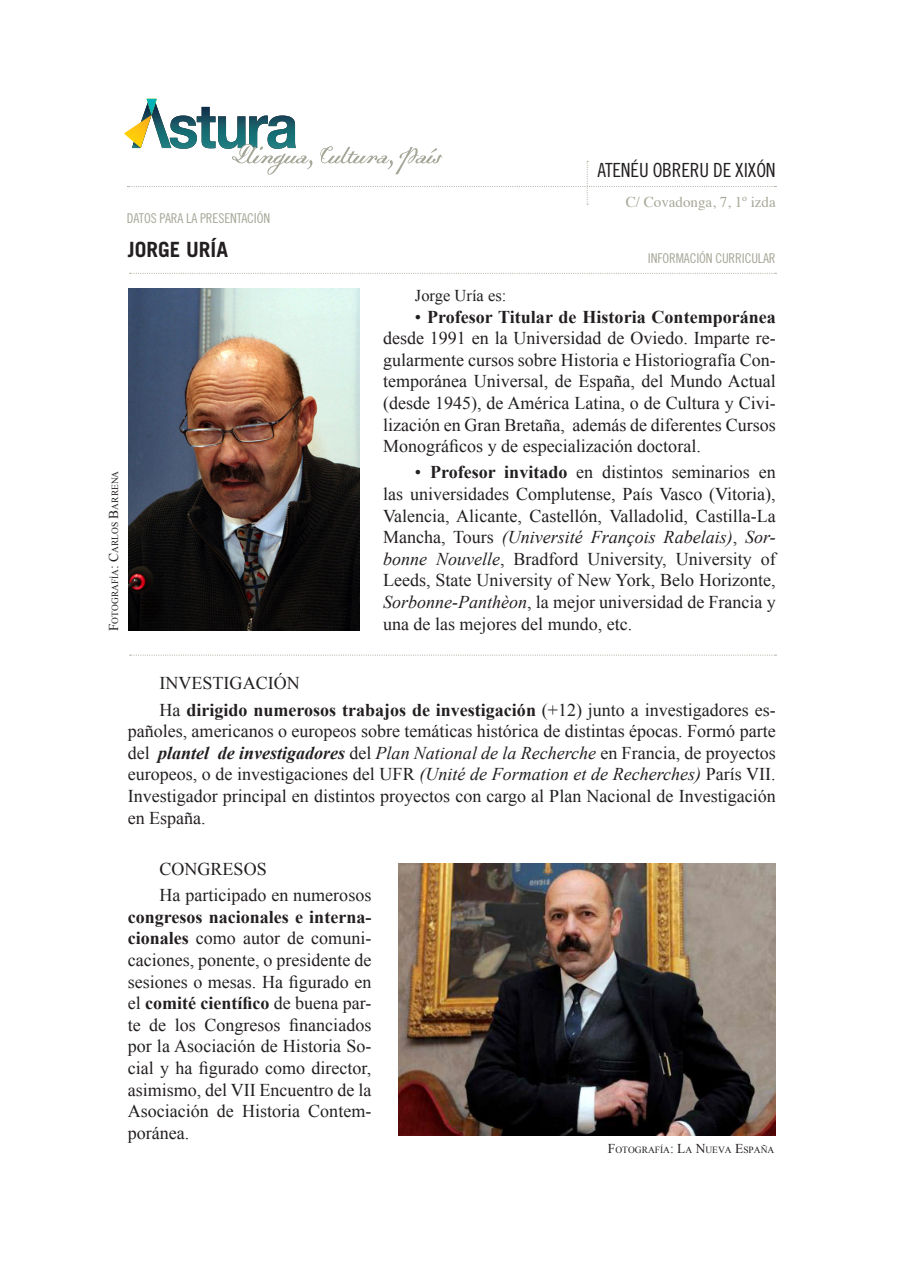
<style>
.page{position:relative;width:902px;height:1272px;background:#fff}
.page>*{position:absolute;margin:0;border:0;box-sizing:border-box;transform-origin:0 0}
.t1{font:700 21px "Trade Gothic";color:#231f20}
.t2{font:19.5px "Trade Gothic Cond Eighteen";letter-spacing:-.01em;color:#231f20}
.t3{font:18px/21.6px "Times New Roman";color:#231f20;text-align:justify}
.t4{font:16.5px "Times New Roman";color:#231f20}
.t5{font:15px "Times";color:#a6a698}
.t6{font:13.5px "Trade Gothic Cond Eighteen";letter-spacing:-.01em;color:#a6a698}
.t7{font:9.45px "Times New Roman";color:#231f20}
.s1{font-size:13.5px}
.s2{font-weight:700}
.s3{font-style:italic}
.s4{font-weight:700;font-style:italic}
</style>
<div class="page">
<svg style="left:129px;top:273px;width:647px;height:1px"></svg>
<svg style="left:129px;top:654px;width:647px;height:1px"></svg>
<svg style="left:124px;top:99px;width:652px;height:106px"></svg>
<img style="left:128px;top:289px;width:231px;height:341px">
<img style="left:398px;top:863px;width:377px;height:272px">
<p class="t6" style="left:127px;top:210px;width:145px">DATOS PARA LA PRESENTACIÓN</p>
<p class="t1" style="left:128px;top:236px;width:102px">JORGE URÍA</p>
<p class="t7" style="left:109px;top:631px;width:162px;rotate:-90deg"><span class="s1">F</span>OTOGRAFÍA<span class="s1">: C</span>ARLOS <span class="s1">B</span>ARRENA</p>
<p class="t2" style="left:597px;top:158px;width:180px">ATENÉU OBRERU DE XIXÓN</p>
<p class="t5" style="left:625px;top:188px;width:151px">C/ Covadonga, 7, 1º izda</p>
<p class="t6" style="left:647px;top:250px;width:129px">INFORMACIÓN CURRICULAR</p>
<p class="t4" style="left:415px;top:284px;width:93px">Jorge Uría es:</p>
<p class="t3" style="left:383px;top:305px;width:394px;text-indent:32px">• <span class="s2">Profesor Titular de Historia Contemporánea </span>desde 1991 en la Universidad de Oviedo. Imparte re&shy;gularmente cursos sobre Historia e Historiografía Con&shy;temporánea Universal, de España, del Mundo Actual (desde 1945), de América Latina, o de Cultura y Civi&shy;lización en Gran Bretaña, además de diferentes Cursos Monográficos y de especialización doctoral.</p>
<p class="t3" style="left:383px;top:461px;width:394px;text-indent:32px">• <span class="s2">Profesor invitado</span> en distintos seminarios en las universidades Complutense, País Vasco (Vitoria), Valencia, Alicante, Castellón, Valladolid, Castilla-La Mancha, Tours <span class="s3">(Université François Rabelais)</span>, <span class="s3">Sor&shy;bonne Nouvelle</span>, Bradford University, University of Leeds, State University of New York, Belo Horizonte, <span class="s3">Sorbonne-Panthèon</span>, la mejor universidad de Francia y una de las mejores del mundo, etc.</p>
<p class="t3" style="left:159px;top:670px;width:617px;line-height:26.1px">INVESTIGACIÓN<br>Ha <span class="s2">dirigido numerosos trabajos de investigación</span> (+12) junto a investigadores es-</p>
<p class="t3" style="left:128px;top:720px;width:649px">pañoles, americanos o europeos sobre temáticas histórica de distintas épocas. Formó parte del <span class="s4">plantel de investigadores</span> del <span class="s3">Plan National de la Recherche</span> en Francia, de proyectos europeos, o de investigaciones del UFR <span class="s3">(Unité de Formation et de Recherches)</span> París VII.<br>Investigador principal en distintos proyectos con cargo al Plan Nacional de Investigación en España.</p>
<p class="t3" style="left:159px;top:855px;width:213px;line-height:26.1px">CONGRESOS<br>Ha participado en numerosos</p>
<p class="t3" style="left:128px;top:905px;width:245px"><span class="s2">congresos nacionales e interna&shy;cionales</span> como autor de comuni&shy;caciones, ponente, o presidente de sesiones o mesas. Ha figurado en el <span class="s2">comité científico</span> de buena par&shy;te de los Congresos financiados por la Asociación de Historia So&shy;cial y ha figurado como director, asimismo, del VII Encuentro de la Asociación de Historia Contem&shy;poránea.</p>
<p class="t7" style="left:607px;top:1143px;width:168px"><span class="s1">F</span>OTOGRAFÍA<span class="s1">: L</span>A <span class="s1">N</span>UEVA <span class="s1">E</span>SPAÑA</p>
</div>
